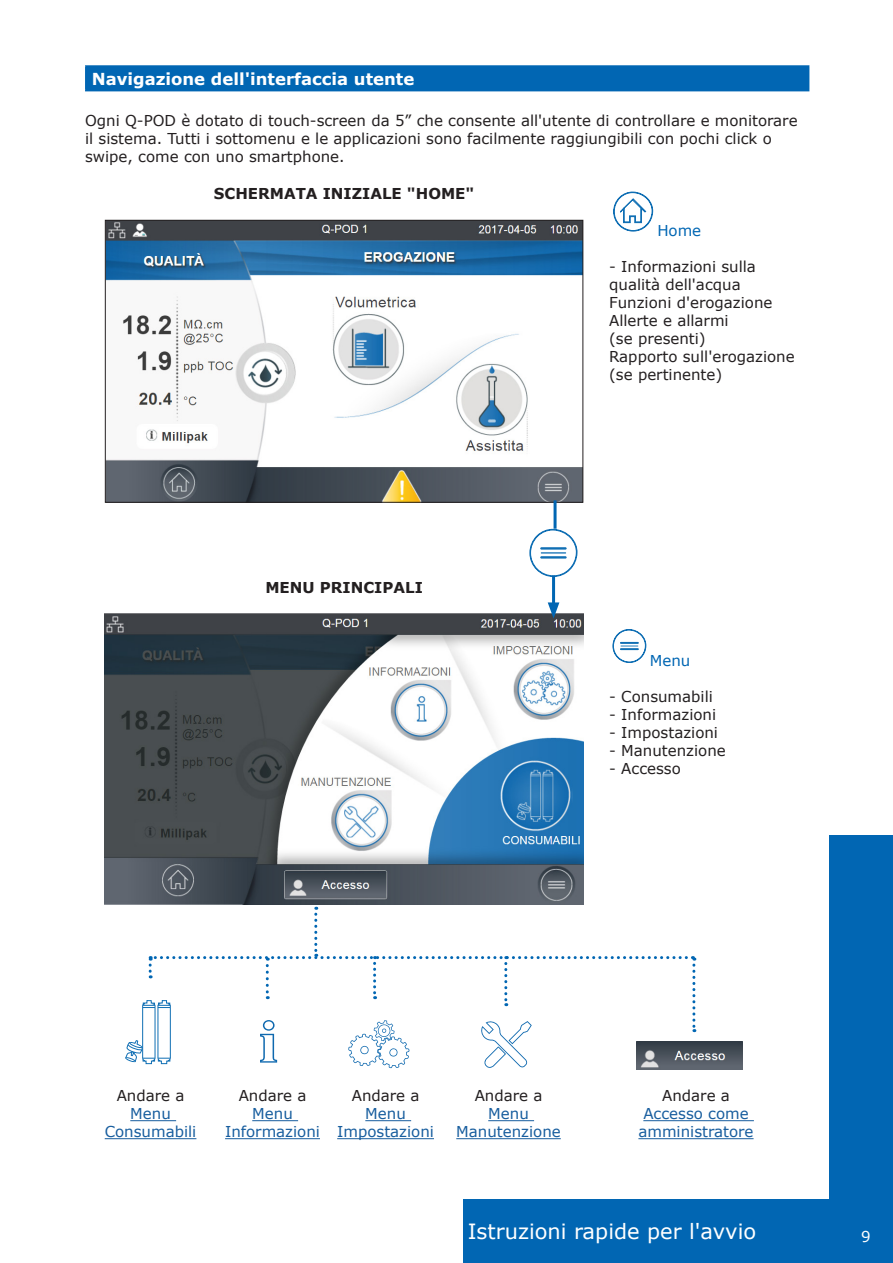
<style>
.page{position:relative;width:893px;height:1263px;background:#fff}
.page>*{position:absolute;margin:0;border:0;box-sizing:border-box;transform-origin:0 0}
.t1{font:21px "Verdana";color:#fff}
.Deck{font:700 16.5px "Verdana";color:#fff}
.Body_text{font:15px/18px "Verdana";color:#231f20}
.Deck_TOC{font:15px/18px "Verdana";color:#175d9e;text-align:center}
.Body_text-2{font:700 15px "Verdana";color:#231f20}
.Body_text-3{font:15px "Verdana";color:#0166b3}
.t2{font:15px "Verdana";color:#fff}
.s1{color:#231f20}
</style>
<div class="page">
<div style="left:463px;top:1199px;width:376px;height:64px;background:#0166b3"></div>
<div style="left:829px;top:836px;width:64px;height:427px;background:#0166b3"></div>
<div style="left:86px;top:66px;width:723px;height:25px;background:#0166b3"></div>
<hr style="left:85px;top:65px;width:724px;height:2px;background:#0166b3">
<hr style="left:85px;top:67px;width:2px;height:23px;background:#0166b3">
<hr style="left:85px;top:90px;width:724px;height:1px;background:#0166b3">
<img style="left:107px;top:222px;width:474px;height:279px">
<div style="left:105px;top:220px;width:478px;height:283px;border:1px solid #231f20"></div>
<img style="left:104px;top:614px;width:480px;height:290px">
<svg style="left:613px;top:192px;width:40px;height:40px"></svg>
<svg style="left:612px;top:629px;width:34px;height:34px"></svg>
<hr style="left:130px;top:1120px;width:46px;height:1px;background:#175d9e">
<hr style="left:105px;top:1138px;width:91px;height:1px;background:#175d9e">
<hr style="left:252px;top:1120px;width:46px;height:1px;background:#175d9e">
<hr style="left:225px;top:1138px;width:95px;height:1px;background:#175d9e">
<hr style="left:365px;top:1120px;width:46px;height:1px;background:#175d9e">
<hr style="left:337px;top:1138px;width:97px;height:1px;background:#175d9e">
<hr style="left:488px;top:1120px;width:46px;height:1px;background:#175d9e">
<hr style="left:456px;top:1138px;width:105px;height:1px;background:#175d9e">
<hr style="left:643px;top:1120px;width:111px;height:1px;background:#175d9e">
<hr style="left:638px;top:1138px;width:116px;height:1px;background:#175d9e">
<svg style="left:529px;top:529px;width:48px;height:48px"></svg>
<hr style="left:554px;top:500px;width:3px;height:29px;background:#0166b3">
<hr style="left:552px;top:575px;width:3px;height:33px;background:#0166b3">
<svg style="left:548px;top:602px;width:11px;height:16px"></svg>
<img style="left:636px;top:1041px;width:107px;height:28px">
<svg style="left:692px;top:956px;width:3px;height:76px"></svg>
<svg style="left:125px;top:907px;width:561px;height:161px"></svg>
<p class="Deck" style="left:92px;top:67px;width:324px">Navigazione dell'interfaccia utente</p>
<p class="Body_text" style="left:85px;top:111px;width:714px">Ogni Q-POD è dotato di touch-screen da 5” che consente all'utente di controllare e monitorare il sistema. Tutti i sottomenu e le applicazioni sono facilmente raggiungibili con pochi click o swipe, come con uno smartphone.</p>
<p class="Body_text-2" style="left:214px;top:183px;width:262px">SCHERMATA INIZIALE "HOME"</p>
<p class="Body_text-2" style="left:265px;top:577px;width:159px">MENU PRINCIPALI</p>
<p class="Body_text-3" style="left:657px;top:220px;width:45px">Home</p>
<p class="Body_text" style="left:609px;top:257px;width:148px">- Informazioni sulla qualità dell'acqua</p>
<p class="Body_text" style="left:609px;top:293px;width:165px">Funzioni d'erogazione</p>
<p class="Body_text" style="left:609px;top:311px;width:121px">Allerte e allarmi (se presenti)</p>
<p class="Body_text" style="left:609px;top:347px;width:187px">Rapporto sull'erogazione (se pertinente)</p>
<p class="Body_text-3" style="left:650px;top:650px;width:42px">Menu</p>
<p class="Body_text" style="left:609px;top:688px;width:105px">- Consumabili</p>
<p class="Body_text" style="left:609px;top:706px;width:108px">- Informazioni</p>
<p class="Body_text" style="left:609px;top:724px;width:110px">- Impostazioni</p>
<p class="Body_text" style="left:609px;top:742px;width:118px">- Manutenzione</p>
<p class="Body_text" style="left:609px;top:760px;width:73px">- Accesso</p>
<p class="Deck_TOC" style="left:105px;top:1087px;width:93px"><span class="s1">Andare a<br></span>Menu<br>Consumabili</p>
<p class="Deck_TOC" style="left:225px;top:1087px;width:96px"><span class="s1">Andare a<br></span>Menu<br>Informazioni</p>
<p class="Deck_TOC" style="left:337px;top:1087px;width:98px"><span class="s1">Andare a<br></span>Menu<br>Impostazioni</p>
<p class="Deck_TOC" style="left:456px;top:1087px;width:106px"><span class="s1">Andare a<br></span>Menu<br>Manutenzione</p>
<p class="Deck_TOC" style="left:638px;top:1087px;width:117px"><span class="s1">Andare a<br></span>Accesso come amministratore</p>
<h1 class="t1" style="left:468px;top:1217px;width:290px">Istruzioni rapide per l'avvio</h1>
<p class="t2" style="left:861px;top:1226px;width:11px">9</p>
</div>
